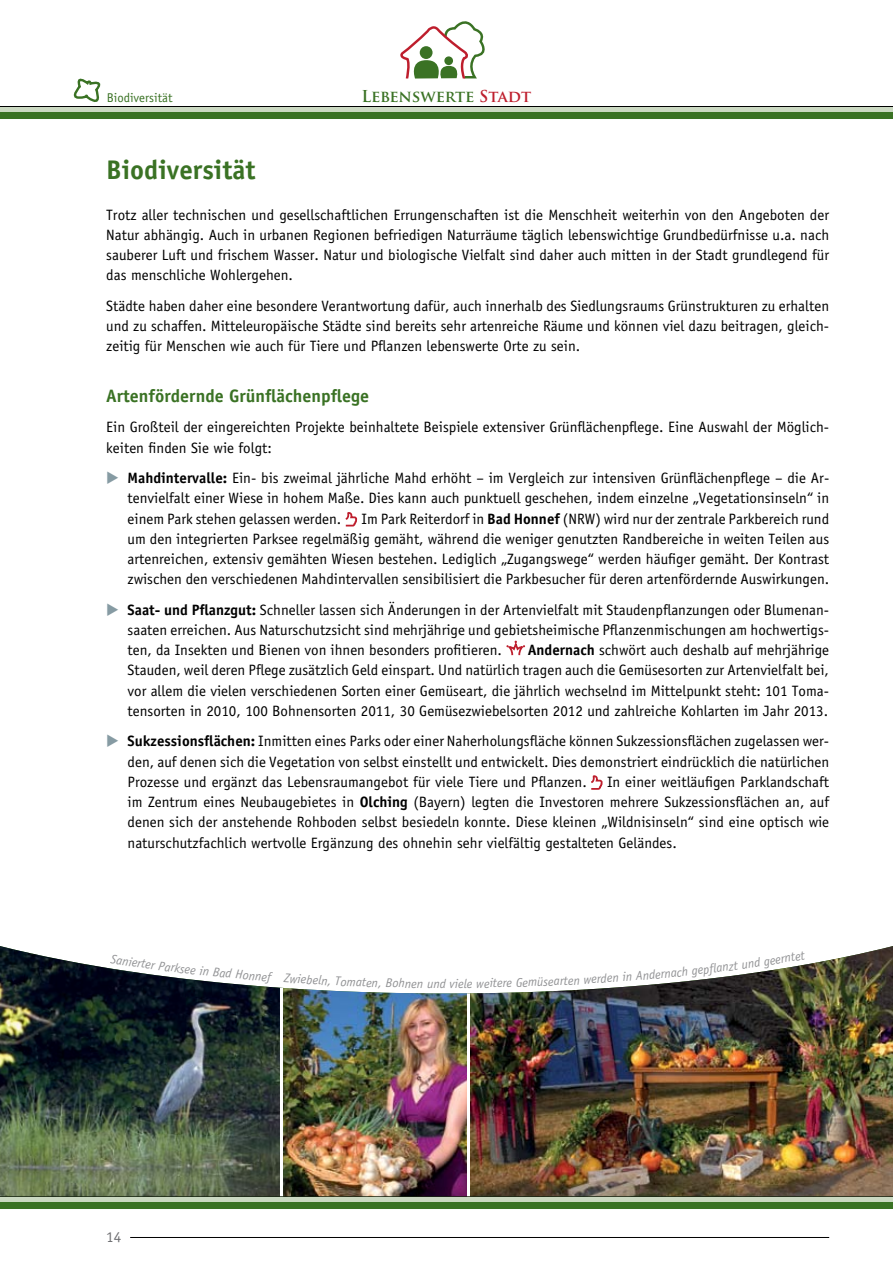
<style>
.page{position:relative;width:893px;height:1263px;background:#fff}
.page>*{position:absolute;margin:0;border:0;box-sizing:border-box;transform-origin:0 0}
.t1{font:700 27px "Officina Sans";color:#3a7224}
.t2{font:700 18px "Officina Sans";color:#3a7224}
.t3{font:700 16.05px "Trajan Pro";color:#3a7224}
.t4{font:15px/20.2px "Officina Sans";color:#000;text-align:justify}
.t5{font:15px "Officina Sans";color:#6d6e71}
.t6{font:italic 12.75px "Officina Sans";letter-spacing:-.005em;color:#6d6e71}
.t7{font:12.75px "Officina Sans";color:#3a7224}
.s1{color:#be1e2d}
.s2{font-weight:700}
</style>
<div class="page">
<svg style="left:400px;top:21px;width:85px;height:58px"></svg>
<hr style="left:111px;top:1237px;width:718px;height:1px;background:#000">
<div style="left:106px;top:1225px;width:24px;height:22px;background:#fff"></div>
<svg style="left:0;top:107px;width:893px;height:6px;fill:#cbd9c2"></svg>
<hr style="left:0;top:106px;width:893px;height:1px;background:#000">
<div style="left:0;top:113px;width:893px;height:6px;background:#3a7224"></div>
<svg style="left:0;top:1197px;width:893px;height:6px;fill:#cbd9c2"></svg>
<hr style="left:0;top:1196px;width:893px;height:1px;background:#000">
<div style="left:0;top:1203px;width:893px;height:6px;background:#3a7224"></div>
<img style="left:0;top:946px;width:281px;height:250px">
<img style="left:283px;top:988px;width:184px;height:208px">
<img style="left:469px;top:946px;width:424px;height:250px">
<svg style="left:346px;top:512px;width:11px;height:14px"></svg>
<svg style="left:506px;top:641px;width:19px;height:14px"></svg>
<svg style="left:591px;top:775px;width:12px;height:15px"></svg>
<svg style="left:73px;top:78px;width:28px;height:24px"></svg>
<svg style="left:110px;top:954px;width:18px;height:11px"></svg>
<svg style="left:791px;top:951px;width:15px;height:10px"></svg>
<p class="t7" style="left:107px;top:91px;width:67px">Biodiversität</p>
<p class="t3" style="left:361px;top:87px;width:171px">Lebenswerte <span class="s1">Stadt</span></p>
<h1 class="t1" style="left:106px;top:155px;width:151px">Biodiversität</h1>
<p class="t4" style="left:106px;top:205px;width:724px">Trotz aller technischen und gesellschaftlichen Errungenschaften ist die Menschheit weiterhin von den Angeboten der Natur abhängig. Auch in urbanen Regionen befriedigen Naturräume täglich lebenswichtige Grundbedürfnisse u.a. nach sauberer Luft und frischem Wasser. Natur und biologische Vielfalt sind daher auch mitten in der Stadt grundlegend für das menschliche Wohlergehen.</p>
<p class="t4" style="left:106px;top:296px;width:724px">Städte haben daher eine besondere Verantwortung dafür, auch innerhalb des Siedlungsraums Grünstrukturen zu erhalten und zu schaffen. Mitteleuropäische Städte sind bereits sehr artenreiche Räume und können viel dazu beitragen, gleich&shy;zeitig für Menschen wie auch für Tiere und Pflanzen lebenswerte Orte zu sein.</p>
<p class="t2" style="left:106px;top:386px;width:264px">Artenfördernde Grünflächenpflege</p>
<p class="t4" style="left:106px;top:417px;width:724px">Ein Großteil der eingereichten Projekte beinhaltete Beispiele extensiver Grünflächenpflege. Eine Auswahl der Möglich&shy;keiten finden Sie wie folgt:</p>
<p class="t4" style="left:128px;top:468px;width:703px"><span class="s2">Mahdintervalle:</span> Ein- bis zweimal jährliche Mahd erhöht – im Vergleich zur intensiven Grünflächenpflege – die Ar&shy;tenvielfalt einer Wiese in hohem Maße. Dies kann auch punktuell geschehen, indem einzelne „Vegetationsinseln“ in einem Park stehen gelassen werden.</p>
<p class="t4" style="left:128px;top:508px;width:703px;text-indent:234px">Im Park Reiterdorf in <span class="s2">Bad Honnef</span> (NRW) wird nur der zentrale Parkbereich rund um den integrierten Parksee regelmäßig gemäht, während die weniger genutzten Randbereiche in weiten Teilen aus artenreichen, extensiv gemähten Wiesen bestehen. Lediglich „Zugangswege“ werden häufiger gemäht. Der Kontrast zwischen den verschiedenen Mahdintervallen sensibilisiert die Parkbesucher für deren artenfördernde Auswirkungen.</p>
<p class="t4" style="left:128px;top:600px;width:703px"><span class="s2">Saat- und Pflanzgut:</span> Schneller lassen sich Änderungen in der Artenvielfalt mit Staudenpflanzungen oder Blumenan&shy;saaten erreichen. Aus Naturschutzsicht sind mehrjährige und gebietsheimische Pflanzenmischungen am hochwertigs&shy;ten, da Insekten und Bienen von ihnen besonders profitieren.</p>
<p class="t4" style="left:128px;top:640px;width:703px;text-indent:400px"><span class="s2">Andernach</span> schwört auch deshalb auf mehrjährige Stauden, weil deren Pflege zusätzlich Geld einspart. Und natürlich tragen auch die Gemüsesorten zur Artenvielfalt bei, vor allem die vielen verschiedenen Sorten einer Gemüseart, die jährlich wechselnd im Mittelpunkt steht: 101 Toma&shy;tensorten in 2010, 100 Bohnensorten 2011, 30 Gemüsezwiebelsorten 2012 und zahlreiche Kohlarten im Jahr 2013.</p>
<p class="t4" style="left:128px;top:731px;width:703px"><span class="s2">Sukzessionsflächen:</span> Inmitten eines Parks oder einer Naherholungsfläche können Sukzessionsflächen zugelassen wer&shy;den, auf denen sich die Vegetation von selbst einstellt und entwickelt. Dies demonstriert eindrücklich die natürlichen Prozesse und ergänzt das Lebensraumangebot für viele Tiere und Pflanzen.</p>
<p class="t4" style="left:128px;top:772px;width:703px;text-indent:479px">In einer weitläufigen Parklandschaft im Zentrum eines Neubaugebietes in <span class="s2">Olching</span> (Bayern) legten die Investoren mehrere Sukzessionsflächen an, auf denen sich der anstehende Rohboden selbst besiedeln konnte. Diese kleinen „Wildnisinseln“ sind eine optisch wie naturschutzfachlich wertvolle Ergänzung des ohnehin sehr vielfältig gestalteten Geländes.</p>
<p class="t6" style="left:130px;top:954px;width:38px;rotate:8deg">ierter P</p>
<p class="t6" style="left:166px;top:959px;width:33px;rotate:7deg">arksee</p>
<p class="t6" style="left:200px;top:963px;width:28px;rotate:6deg">in Ba</p>
<p class="t6" style="left:226px;top:966px;width:38px;rotate:5deg">d Honn</p>
<p class="t6" style="left:262px;top:969px;width:38px;rotate:4deg">ef Zw</p>
<p class="t6" style="left:298px;top:972px;width:51px;rotate:3deg">iebeln, To</p>
<p class="t6" style="left:347px;top:974px;width:37px;rotate:2deg">maten,</p>
<p class="t6" style="left:386px;top:976px;width:39px;rotate:1deg">Bohnen</p>
<p class="t6" style="left:427px;top:976px;width:47px">und viele</p>
<p class="t6" style="left:476px;top:976px;width:38px;rotate:-1deg">weitere</p>
<p class="t6" style="left:516px;top:976px;width:34px;rotate:-2deg">Gemüs</p>
<p class="t6" style="left:548px;top:974px;width:50px;rotate:-3deg">earten we</p>
<p class="t6" style="left:596px;top:972px;width:37px;rotate:-4deg">rden in</p>
<p class="t6" style="left:635px;top:969px;width:37px;rotate:-5deg">Andern</p>
<p class="t6" style="left:670px;top:966px;width:29px;rotate:-6deg">ach g</p>
<p class="t6" style="left:697px;top:963px;width:33px;rotate:-7deg">epfl an</p>
<p class="t6" style="left:728px;top:959px;width:34px;rotate:-8deg">zt und</p>
<p class="t6" style="left:763px;top:954px;width:29px;rotate:-9deg">geern</p>
<p class="t5" style="left:106px;top:1228px;width:16px">14</p>
</div>
